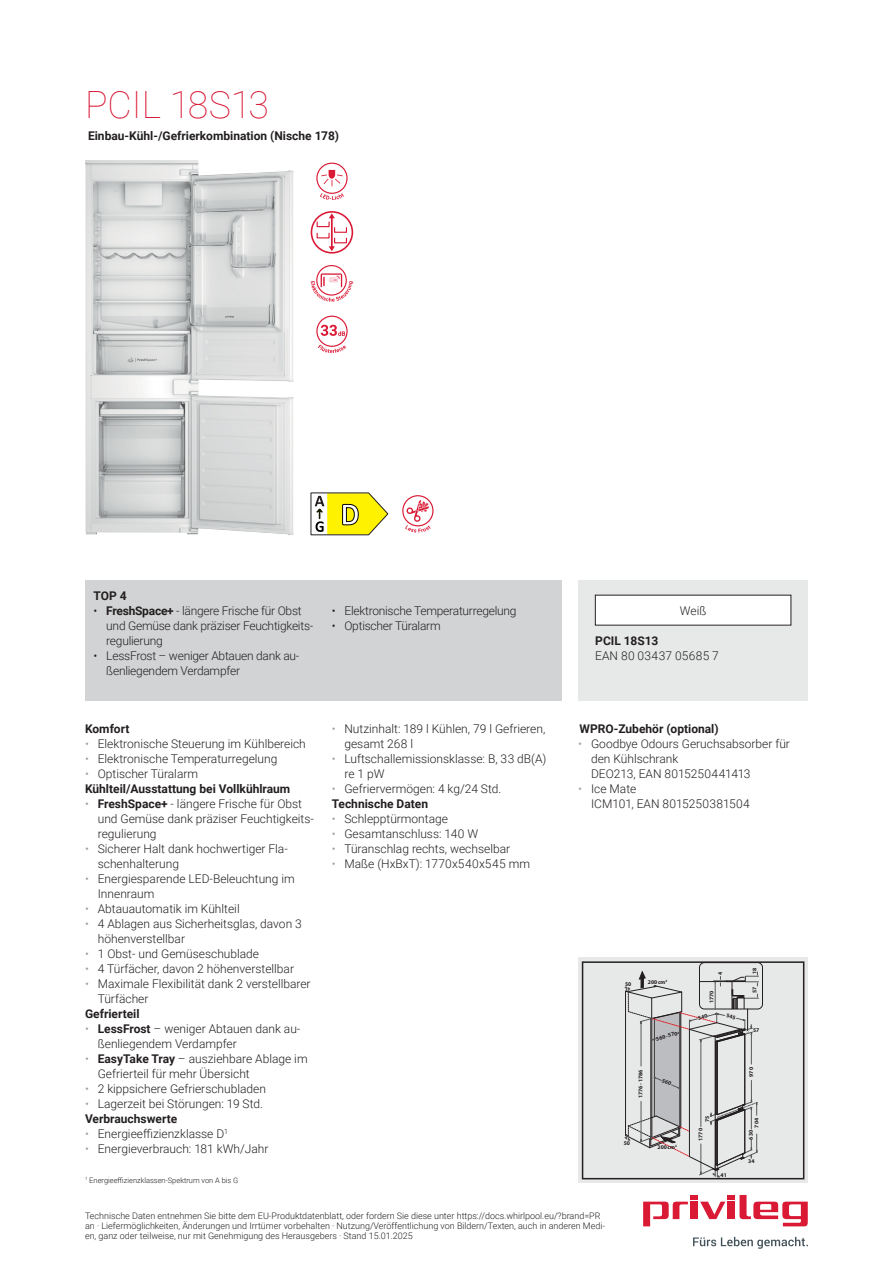
<style>
.page{position:relative;width:893px;height:1263px;background:#fff}
.page>*{position:absolute;margin:0;border:0;box-sizing:border-box;transform-origin:0 0}
.t1{font:100 37.5px "Roboto";color:#da1935}
.t2{font:300 12px/15px "Roboto";color:#231f20}
.t3{font:300 12px/15px "Roboto";letter-spacing:-.02em;color:#231f20}
.t4{font:700 12px/15px "Roboto";color:#231f20}
.t5{font:300 12px "Roboto";letter-spacing:.025em;color:#231f20}
.t6{font:300 9px/9.8px "Roboto";color:#231f20}
.t7{font:300 7.5px "Roboto";color:#231f20}
.t8{font:700 5.7px "Myriad Pro";color:#231f20}
.s1{font-weight:700}
.s2{color:#9ea0a2}
.s3{font-weight:300;color:#9ea0a2}
.s4{font-weight:300}
</style>
<div class="page">
<svg style="left:643px;top:1195px;width:165px;height:31px"></svg>
<div style="left:728px;top:1201px;width:7px;height:18px;background:#da1935"></div>
<div style="left:691px;top:1201px;width:7px;height:18px;background:#da1935"></div>
<svg style="left:693px;top:1237px;width:115px;height:12px"></svg>
<img style="left:85px;top:160px;width:209px;height:375px">
<svg style="left:316px;top:162px;width:32px;height:39px"></svg>
<svg style="left:311px;top:211px;width:42px;height:43px"></svg>
<svg style="left:311px;top:265px;width:43px;height:37px"></svg>
<svg style="left:316px;top:315px;width:32px;height:39px"></svg>
<svg style="left:311px;top:493px;width:77px;height:42px"></svg>
<svg style="left:402px;top:495px;width:32px;height:38px"></svg>
<div style="left:85px;top:580px;width:476px;height:120px;background:#d1d3d4"></div>
<div style="left:578px;top:580px;width:230px;height:120px;background:#e7e8e8"></div>
<div style="left:595px;top:595px;width:196px;height:30px;background:#fff"></div>
<div style="left:578px;top:958px;width:230px;height:225px;background:#e7e8e8"></div>
<div style="left:699px;top:962px;width:64px;height:47px;border:1px solid #231f20;border-radius:5px"></div>
<div style="left:582px;top:961px;width:222px;height:218px;border:2px solid #231f20"></div>
<svg style="left:625px;top:972px;width:134px;height:205px"></svg>
<h1 class="t1" style="left:85px;top:78px;width:185px">PCIL 18S13</h1>
<p class="t4" style="left:88px;top:128px;width:252px">Einbau-Kühl-/Gefrierkombination (Nische 178)</p>
<p class="t4" style="left:94px;top:587px;width:35px">TOP 4</p>
<p class="t3" style="left:106px;top:602px;width:208px;text-indent:-13px">• <span class="s1">FreshSpace+</span> - längere Frische für Obst und Gemüse dank präziser Feuchtigkeits&shy;regulierung</p>
<p class="t3" style="left:106px;top:647px;width:195px;text-indent:-13px">• LessFrost – weniger Abtauen dank au&shy;ßenliegendem Verdampfer</p>
<p class="t3" style="left:332px;top:602px;width:186px">• Elektronische Temperaturregelung</p>
<p class="t3" style="left:332px;top:617px;width:110px">• Optischer Türalarm</p>
<p class="t4" style="left:85px;top:721px;width:46px">Komfort</p>
<p class="t2" style="left:85px;top:736px;width:222px"><span class="s2">•</span> Elektronische Steuerung im Kühlbereich</p>
<p class="t2" style="left:85px;top:751px;width:194px"><span class="s2">•</span> Elektronische Temperaturregelung</p>
<p class="t4" style="left:85px;top:766px;width:207px"><span class="s3">•</span> <span class="s4">Optischer Türalarm<br></span>Kühlteil/Ausstattung bei Vollkühlraum</p>
<p class="t2" style="left:98px;top:796px;width:218px;text-indent:-13px"><span class="s2">•</span> <span class="s1">FreshSpace+</span> - längere Frische für Obst und Gemüse dank präziser Feuchtigkeits&shy;regulierung</p>
<p class="t2" style="left:98px;top:841px;width:192px;text-indent:-13px"><span class="s2">•</span> Sicherer Halt dank hochwertiger Fla&shy;schenhalterung</p>
<p class="t2" style="left:98px;top:871px;width:198px;text-indent:-13px"><span class="s2">•</span> Energiesparende LED-Beleuchtung im<br>Innenraum</p>
<p class="t2" style="left:85px;top:901px;width:156px"><span class="s2">•</span> Abtauautomatik im Kühlteil</p>
<p class="t2" style="left:98px;top:916px;width:206px;text-indent:-13px"><span class="s2">•</span> 4 Ablagen aus Sicherheitsglas, davon 3 höhenverstellbar</p>
<p class="t2" style="left:85px;top:946px;width:176px"><span class="s2">•</span> 1 Obst- und Gemüseschublade</p>
<p class="t2" style="left:85px;top:961px;width:211px"><span class="s2">•</span> 4 Türfächer, davon 2 höhenverstellbar</p>
<p class="t2" style="left:98px;top:976px;width:214px;text-indent:-13px"><span class="s2">•</span> Maximale Flexibilität dank 2 verstellbarer<br>Türfächer</p>
<p class="t4" style="left:85px;top:1006px;width:56px">Gefrierteil</p>
<p class="t2" style="left:98px;top:1021px;width:204px;text-indent:-13px"><span class="s2">•</span> <span class="s1">LessFrost</span> – weniger Abtauen dank au&shy;ßenliegendem Verdampfer</p>
<p class="t2" style="left:98px;top:1051px;width:211px;text-indent:-13px"><span class="s2">•</span> <span class="s1">EasyTake Tray</span> – ausziehbare Ablage im<br>Gefrierteil für mehr Übersicht</p>
<p class="t2" style="left:85px;top:1081px;width:182px"><span class="s2">•</span> 2 kippsichere Gefrierschubladen</p>
<p class="t2" style="left:85px;top:1096px;width:180px"><span class="s2">•</span> Lagerzeit bei Störungen: 19 Std.<br><span class="s1">Verbrauchswerte</span></p>
<p class="t2" style="left:85px;top:1126px;width:145px"><span class="s2">•</span> Energieeffizienzklasse D<sup>1</sup></p>
<p class="t2" style="left:85px;top:1141px;width:185px"><span class="s2">•</span> Energieverbrauch: 181 kWh/Jahr</p>
<p class="t7" style="left:85px;top:1175px;width:155px"><sup>1</sup> Energieeffizienzklassen-Spektrum von A bis G</p>
<p class="t2" style="left:344px;top:721px;width:202px;text-indent:-13px"><span class="s2">•</span> Nutzinhalt: 189 l Kühlen, 79 l Gefrieren, gesamt 268 l</p>
<p class="t2" style="left:344px;top:751px;width:204px;text-indent:-13px"><span class="s2">•</span> Luftschallemissionsklasse: B, 33 dB(A) re 1 pW</p>
<p class="t2" style="left:332px;top:781px;width:171px"><span class="s2">•</span> Gefriervermögen: 4 kg/24 Std.<br><span class="s1">Technische Daten</span></p>
<p class="t2" style="left:332px;top:811px;width:118px"><span class="s2">•</span> Schlepptürmontage</p>
<p class="t2" style="left:332px;top:826px;width:148px"><span class="s2">•</span> Gesamtanschluss: 140 W</p>
<p class="t2" style="left:332px;top:841px;width:180px"><span class="s2">•</span> Türanschlag rechts, wechselbar</p>
<p class="t2" style="left:332px;top:856px;width:200px"><span class="s2">•</span> Maße (HxBxT): 1770x540x545 mm</p>
<p class="t2" style="left:680px;top:602px;width:28px">Weiß</p>
<p class="t4" style="left:595px;top:633px;width:64px">PCIL 18S13</p>
<p class="t5" style="left:595px;top:647px;width:125px">EAN 80 03437 05685 7</p>
<p class="t4" style="left:579px;top:721px;width:141px">WPRO-Zubehör (optional)</p>
<p class="t2" style="left:591px;top:736px;width:200px;text-indent:-13px"><span class="s2">•</span> Goodbye Odours Geruchsabsorber für den Kühlschrank<br>DEO213, EAN 8015250441413</p>
<p class="t2" style="left:591px;top:781px;width:160px;text-indent:-13px"><span class="s2">•</span> Ice Mate<br>ICM101, EAN 8015250381504</p>
<p class="t8" style="left:625px;top:981px;width:8px">50</p>
<p class="t8" style="left:648px;top:978px;width:21px">200cm<sup>2</sup></p>
<p class="t8" style="left:655px;top:1035px;width:23px;rotate:-15deg">560-570</p>
<p class="t8" style="left:637px;top:1098px;width:30px;rotate:-90deg">1776-1786</p>
<p class="t8" style="left:624px;top:1139px;width:8px">50</p>
<p class="t8" style="left:657px;top:1143px;width:21px">200cm<sup>2</sup></p>
<p class="t8" style="left:716px;top:975px;width:5px;rotate:-90deg">4</p>
<p class="t8" style="left:708px;top:1003px;width:14px;rotate:-90deg">1770</p>
<p class="t8" style="left:704px;top:1122px;width:8px;rotate:-90deg">75</p>
<p class="t8" style="left:697px;top:1141px;width:14px;rotate:-90deg">1770</p>
<p class="t8" style="left:720px;top:1171px;width:8px">41</p>
<p class="t8" style="left:751px;top:974px;width:8px;rotate:-90deg">18</p>
<p class="t8" style="left:751px;top:993px;width:8px;rotate:-90deg">57</p>
<p class="t8" style="left:753px;top:1026px;width:8px">57</p>
<p class="t8" style="left:747px;top:1077px;width:11px;rotate:-90deg">970</p>
<p class="t8" style="left:753px;top:1127px;width:11px;rotate:-90deg">704</p>
<p class="t8" style="left:747px;top:1139px;width:11px;rotate:-90deg">630</p>
<p class="t8" style="left:748px;top:1158px;width:8px">34</p>
<p class="t6" style="left:85px;top:1211px;width:521px">Technische Daten entnehmen Sie bitte dem EU-Produktdatenblatt, oder fordern Sie diese unter https://docs.whirlpool.eu/?brand=PR an · Liefermöglichkeiten, Änderungen und Irrtümer vorbehalten · Nutzung/Veröffentlichung von Bildern/Texten, auch in anderen Medi&shy;en, ganz oder teilweise, nur mit Genehmigung des Herausgebers · Stand 15.01.2025</p>
</div>
